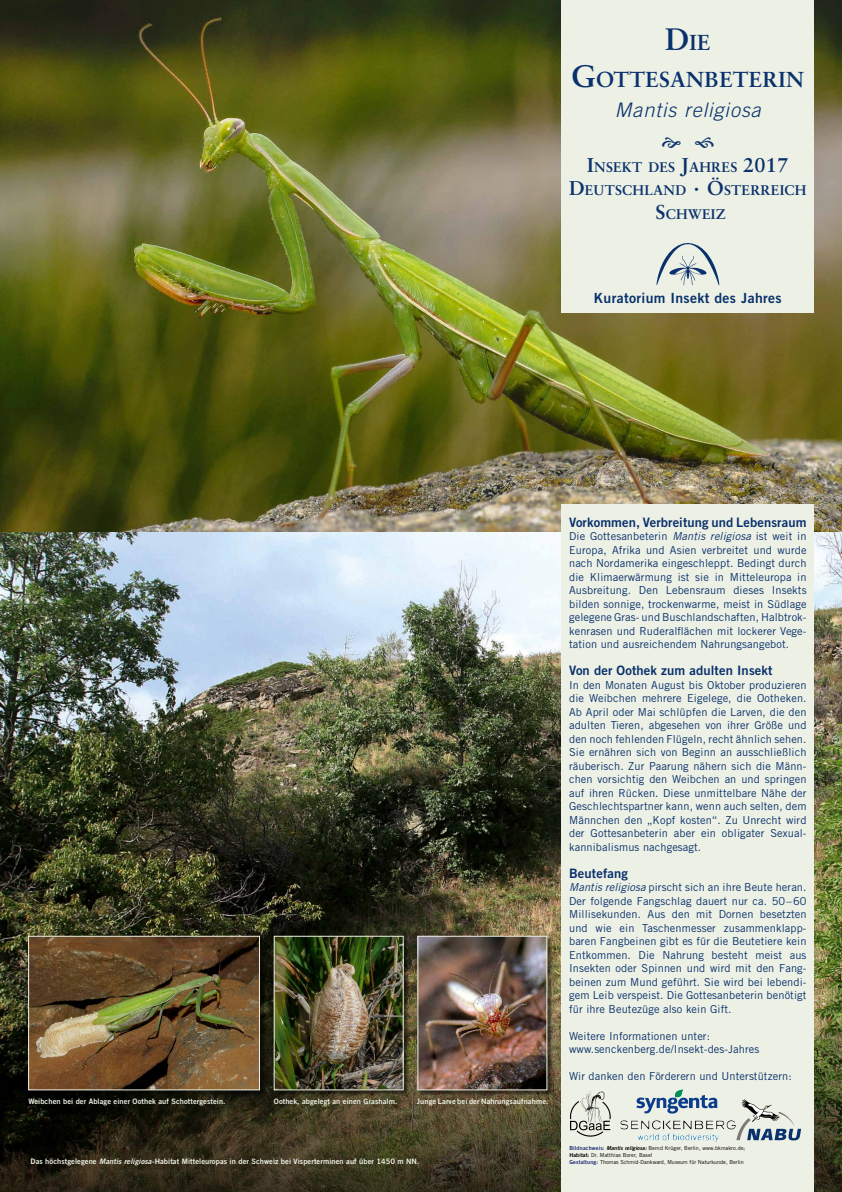
<style>
.page{position:relative;width:842px;height:1192px;background:#fff}
.page>*{position:absolute;margin:0;border:0;box-sizing:border-box;transform-origin:0 0}
.t1{font:700 21.7px/37.2px "Sabon LT Std";letter-spacing:.015em;color:#09316d;text-align:center}
.t2{font:italic 300 20px "Trade Gothic LT Std";letter-spacing:.05em;color:#09316d}
.t3{font:700 14px/22.5px "Sabon LT Std";letter-spacing:.015em;color:#09316d;text-align:center}
.t4{font:14px "Trade Gothic LT Std Bd 2";letter-spacing:.025em;color:#09316d}
.t5{font:13px "Trade Gothic LT Std Bd 2";letter-spacing:.01em;color:#09316d}
.t6{font:11px/13.5px "Trade Gothic LT Std";letter-spacing:.01em;color:#09316d;text-align:justify}
.t7{font:7.5px "Trade Gothic LT Std Bd 2";letter-spacing:.01em;color:#edf0e4}
.t8{font:5.5px/7px "Trade Gothic LT Std";letter-spacing:.01em;color:#000}
.s1{font-size:31px}
.s2{font-size:20px}
.s3{font-family:"Trade Gothic LT Std Bd 2 Obl"}
.s4{font-style:italic}
.s5{font-family:"Trade Gothic LT Std Bd 2";color:#1e2a77}
.s6{font-family:"Trade Gothic LT Std Bd 2"}
</style>
<div class="page">
<img style="left:0;top:0;width:842px;height:927px">
<svg style="left:0;top:927px;width:842px;height:265px;background:#39351f"></svg>
<div style="left:561px;top:504px;width:253px;height:688px;background:#edf0e4"></div>
<div style="left:561px;top:0;width:253px;height:312px;background:#edf0e4"></div>
<img style="left:656px;top:243px;width:63px;height:42px">
<div style="left:29px;top:937px;width:237px;height:159px;background:#000;opacity:.5"></div>
<img style="left:30px;top:938px;width:228px;height:150px">
<div style="left:28px;top:936px;width:232px;height:154px;border:1px solid #edf0e4"></div>
<svg style="left:636px;top:1089px;width:81px;height:25px"></svg>
<img style="left:570px;top:1091px;width:41px;height:46px">
<div style="left:275px;top:937px;width:135px;height:159px;background:#000;opacity:.5"></div>
<img style="left:276px;top:938px;width:125px;height:150px">
<div style="left:274px;top:936px;width:129px;height:154px;border:1px solid #edf0e4"></div>
<div style="left:418px;top:937px;width:135px;height:159px;background:#000;opacity:.5"></div>
<img style="left:420px;top:938px;width:125px;height:150px">
<div style="left:418px;top:936px;width:129px;height:154px;border:1px solid #edf0e4"></div>
<svg style="left:726px;top:1099px;width:75px;height:41px"></svg>
<h1 class="t1" style="left:572px;top:23px;width:234px"><span class="s1">D</span>IE<br><span class="s1">G</span>OTTESANBETERIN</h1>
<h2 class="t2" style="left:615px;top:98px;width:148px">Mantis religiosa</h2>
<p class="t3" style="left:569px;top:156px;width:239px"><span class="s2">I</span>NSEKT DES <span class="s2">J</span>AHRES <span class="s2">2017<br>D</span>EUTSCHLAND <span class="s2">· Ö</span>STERREICH</p>
<p class="t3" style="left:655px;top:202px;width:72px"><span class="s2">S</span>CHWEIZ</p>
<p class="t4" style="left:594px;top:289px;width:189px">Kuratorium Insekt des Jahres</p>
<p class="t7" style="left:28px;top:1097px;width:199px">Weibchen bei der Ablage einer Oothek auf Schottergestein.</p>
<p class="t7" style="left:274px;top:1097px;width:125px">Oothek, abgelegt an einen Grashalm.</p>
<p class="t7" style="left:417px;top:1097px;width:133px">Junge Larve bei der Nahrungsaufnahme.</p>
<p class="t7" style="left:31px;top:1157px;width:390px">Das höchstgelegene <span class="s3">Mantis religiosa</span>-Habitat Mitteleuropas in der Schweiz bei Visperterminen auf über 1450 m NN.</p>
<p class="t5" style="left:569px;top:514px;width:239px">Vorkommen, Verbreitung und Lebensraum</p>
<p class="t6" style="left:569px;top:530px;width:239px">Die Gottesanbeterin <span class="s4">Mantis religiosa</span> ist weit in Europa, Afrika und Asien verbreitet und wurde nach Nordamerika eingeschleppt. Bedingt durch die Klimaerwärmung ist sie in Mitteleuropa in Ausbreitung. Den Lebensraum dieses Insekts bilden sonnige, trockenwarme, meist in Südlage gelegene Gras- und Buschlandschaften, Halbtrok&shy;kenrasen und Ruderalflächen mit lockerer Vege&shy;tation und ausreichendem Nahrungsangebot.</p>
<p class="t5" style="left:569px;top:663px;width:205px">Von der Oothek zum adulten Insekt</p>
<p class="t6" style="left:569px;top:678px;width:239px">In den Monaten August bis Oktober produzieren die Weibchen mehrere Eigelege, die Ootheken.<br>Ab April oder Mai schlüpfen die Larven, die den adulten Tieren, abgesehen von ihrer Größe und den noch fehlenden Flügeln, recht ähnlich sehen.<br>Sie ernähren sich von Beginn an ausschließlich räuberisch. Zur Paarung nähern sich die Männ&shy;chen vorsichtig den Weibchen an und springen auf ihren Rücken. Diese unmittelbare Nähe der Geschlechtspartner kann, wenn auch selten, dem Männchen den „Kopf kosten“. Zu Unrecht wird der Gottesanbeterin aber ein obligater Sexual&shy;kannibalismus nachgesagt.</p>
<p class="t5" style="left:569px;top:865px;width:60px">Beutefang</p>
<p class="t6" style="left:569px;top:881px;width:239px"><span class="s4">Mantis religiosa</span> pirscht sich an ihre Beute heran.<br>Der folgende Fangschlag dauert nur ca. 50–60<br>Millisekunden. Aus den mit Dornen besetzten und wie ein Taschenmesser zusammenklapp&shy;baren Fangbeinen gibt es für die Beutetiere kein Entkommen. Die Nahrung besteht meist aus Insekten oder Spinnen und wird mit den Fang&shy;beinen zum Mund geführt. Sie wird bei lebendi&shy;gem Leib verspeist. Die Gottesanbeterin benötigt für ihre Beutezüge also kein Gift.</p>
<p class="t6" style="left:569px;top:1029px;width:192px">Weitere Informationen unter: www.senckenberg.de/Insekt-des-Jahres</p>
<p class="t6" style="left:569px;top:1070px;width:224px">Wir danken den Förderern und Unterstützern:</p>
<p class="t8" style="left:569px;top:1144px;width:177px"><span class="s5">Bildnachweis:</span> <span class="s3">Mantis religiosa:</span> Bernd Krüger, Berlin, www.bkmakro.de;<br><span class="s6">Habitat:</span> Dr. Matthias Borer, Basel<br><span class="s5">Gestaltung:</span> Thomas Schmid-Dankward, Museum für Naturkunde, Berlin</p>
</div>
